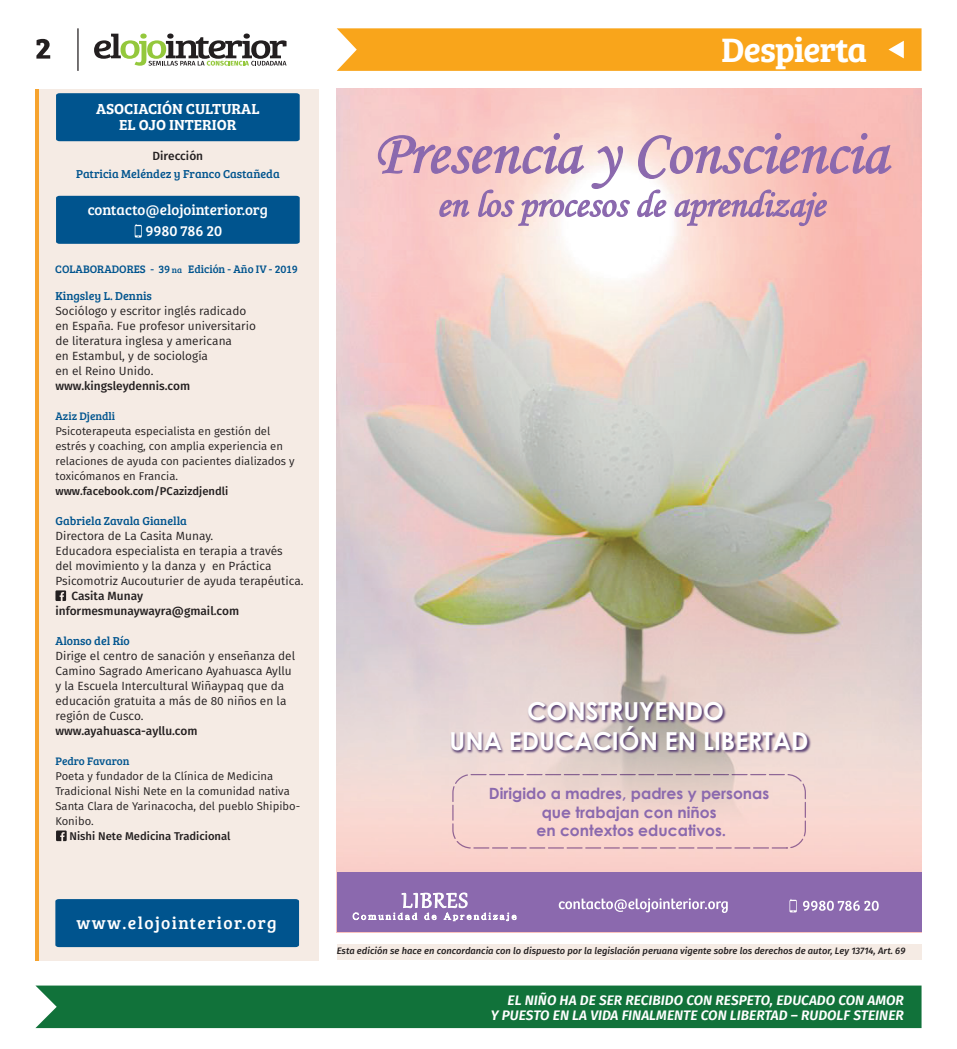
<style>
.page{position:relative;width:957px;height:1049px;background:#fff}
.page>*{position:absolute;margin:0;border:0;box-sizing:border-box;transform-origin:0 0}
.t1{font:600 35px "Bree Serif";letter-spacing:-.025em;color:#fff}
.t2{font:700 24.75px/29.8px "Century Gothic";color:#fff;text-align:center}
.t3{font:17.5px "Bree Serif";letter-spacing:.08em;color:#fff}
.t4{font:700 15.5px/18.6px "Century Gothic";color:#8b69ae;text-align:center}
.t5{font:15px/21.2px "Bree Serif";color:#fff}
.t6{font:600 15px/16.2px "Bree Serif";color:#fff;text-align:center}
.t7{font:italic 600 13.75px/15px "Fira Sans";color:#fff;text-align:right}
.t8{font:11.88px/15px "Fira Sans";color:#231f20}
.t9{font:500 11.88px/15px "Fira Sans";color:#231f20}
.t10{font:11.88px "Bree Serif";color:#00548e}
.t11{font:11.25px/15px "Fira Sans";color:#231f20}
.t12{font:500 11.25px "Fira Sans";color:#231f20}
.t13{font:11.25px "Bree Serif";color:#00548e}
.t14{font:italic 500 9.38px "Fira Sans";color:#231f20}
.t15{font:8.75px "Bree Serif";color:#00548e}
</style>
<div class="page">
<svg style="left:94px;top:34px;width:192px;height:32px"></svg>
<hr style="left:77px;top:28px;width:2px;height:43px;background:#231f20">
<div style="left:35px;top:985px;width:886px;height:43px;background:#11723a"></div>
<svg style="left:337px;top:28px;width:584px;height:43px;background:#f9a822"></svg>
<div style="left:35px;top:89px;width:284px;height:871px;background:#f5ebe4"></div>
<hr style="left:35px;top:89px;width:4px;height:871px;background:#f6a32e">
<div style="left:56px;top:93px;width:244px;height:48px;background:#00548e"></div>
<div style="left:56px;top:196px;width:244px;height:48px;background:#00548e"></div>
<div style="left:337px;top:944px;width:584px;height:16px;background:#f5ebe4"></div>
<div style="left:55px;top:899px;width:244px;height:48px;background:#00548e"></div>
<img style="left:337px;top:89px;width:584px;height:784px">
<svg style="left:638px;top:133px;width:253px;height:46px;background:#daadbb"></svg>
<svg style="left:378px;top:133px;width:252px;height:93px;background:#e3c2cd"></svg>
<svg style="left:637px;top:189px;width:29px;height:28px"></svg>
<svg style="left:674px;top:189px;width:153px;height:37px;background:#dab1be"></svg>
<div style="left:337px;top:873px;width:584px;height:59px;background:#8b69ae"></div>
<svg style="left:559px;top:898px;width:169px;height:15px"></svg>
<svg style="left:352px;top:892px;width:165px;height:30px"></svg>
<img style="left:408px;top:658px;width:446px;height:139px">
<div style="left:452px;top:774px;width:354px;height:74px;border:1px dashed #8b69ae;border-radius:18px"></div>
<svg style="left:803px;top:900px;width:75px;height:11px"></svg>
<svg style="left:789px;top:899px;width:8px;height:13px"></svg>
<svg style="left:56px;top:830px;width:11px;height:11px"></svg>
<svg style="left:55px;top:590px;width:11px;height:11px"></svg>
<svg style="left:36px;top:39px;width:14px;height:20px"></svg>
<p class="t6" style="left:96px;top:99px;width:165px">ASOCIACIÓN CULTURAL<br>EL OJO INTERIOR</p>
<p class="t9" style="left:153px;top:149px;width:52px">Dirección</p>
<p class="t10" style="left:76px;top:165px;width:205px">Patricia Meléndez y Franco Castañeda</p>
<p class="t5" style="left:145px;top:198px;width:124px;text-indent:-58px">contacto@elojointerior.org<br>9980 786 20</p>
<p class="t13" style="left:55px;top:261px;width:116px">COLABORADORES - 39</p>
<p class="t13" style="left:188px;top:261px;width:111px">Edición - Año IV - 2019</p>
<p class="t15" style="left:172px;top:263px;width:12px">na</p>
<p class="t10" style="left:55px;top:287px;width:98px">Kingsley L. Dennis</p>
<p class="t8" style="left:55px;top:303px;width:202px">Sociólogo y escritor inglés radicado en España. Fue profesor universitario de literatura inglesa y americana<br>en Estambul, y de sociología<br>en el Reino Unido.</p>
<p class="t9" style="left:55px;top:378px;width:136px">www.kingsleydennis.com</p>
<p class="t13" style="left:55px;top:408px;width:61px">Aziz Djendli</p>
<p class="t11" style="left:55px;top:423px;width:241px">Psicoterapeuta especialista en gestión del estrés y coaching, con amplia experiencia en relaciones de ayuda con pacientes dializados y toxicómanos en Francia.</p>
<p class="t12" style="left:55px;top:483px;width:174px">www.facebook.com/PCazizdjendli</p>
<p class="t10" style="left:55px;top:512px;width:133px">Gabriela Zavala Gianella</p>
<p class="t8" style="left:55px;top:528px;width:250px">Directora de La Casita Munay.<br>Educadora especialista en terapia a través<br>del movimiento y la danza y en Práctica Psicomotriz Aucouturier de ayuda terapéutica.</p>
<p class="t9" style="left:55px;top:588px;width:185px;text-indent:16px">Casita Munay informesmunaywayra@gmail.com</p>
<p class="t10" style="left:55px;top:632px;width:76px">Alonso del Río</p>
<p class="t8" style="left:55px;top:648px;width:241px">Dirige el centro de sanación y enseñanza del Camino Sagrado Americano Ayahuasca Ayllu y la Escuela Intercultural Wiñaypaq que da educación gratuita a más de 80 niños en la región de Cusco.</p>
<p class="t9" style="left:55px;top:723px;width:144px">www.ayahuasca-ayllu.com</p>
<p class="t13" style="left:55px;top:753px;width:75px">Pedro Favaron</p>
<p class="t11" style="left:55px;top:768px;width:246px">Poeta y fundador de la Clínica de Medicina Tradicional Nishi Nete en la comunidad nativa Santa Clara de Yarinacocha, del pueblo Shipibo-Konibo.</p>
<p class="t12" style="left:70px;top:828px;width:163px">Nishi Nete Medicina Tradicional</p>
<h3 class="t3" style="left:77px;top:910px;width:202px">www.elojointerior.org</h3>
<h1 class="t1" style="left:721px;top:23px;width:147px">Despierta</h1>
<h2 class="t2" style="left:449px;top:695px;width:360px">CONSTRUYENDO<br>UNA EDUCACIÓN EN LIBERTAD</h2>
<h3 class="t4" style="left:489px;top:783px;width:282px">Dirigido a madres, padres y personas que trabajan con niños<br>en contextos educativos.</h3>
<p class="t14" style="left:337px;top:944px;width:570px">Esta edición se hace en concordancia con lo dispuesto por la legislación peruana vigente sobre los derechos de autor, Ley 13714, Art. 69</p>
<p class="t7" style="left:491px;top:992px;width:414px">EL NIÑO HA DE SER RECIBIDO CON RESPETO, EDUCADO CON AMOR<br>Y PUESTO EN LA VIDA FINALMENTE CON LIBERTAD – RUDOLF STEINER</p>
</div>
